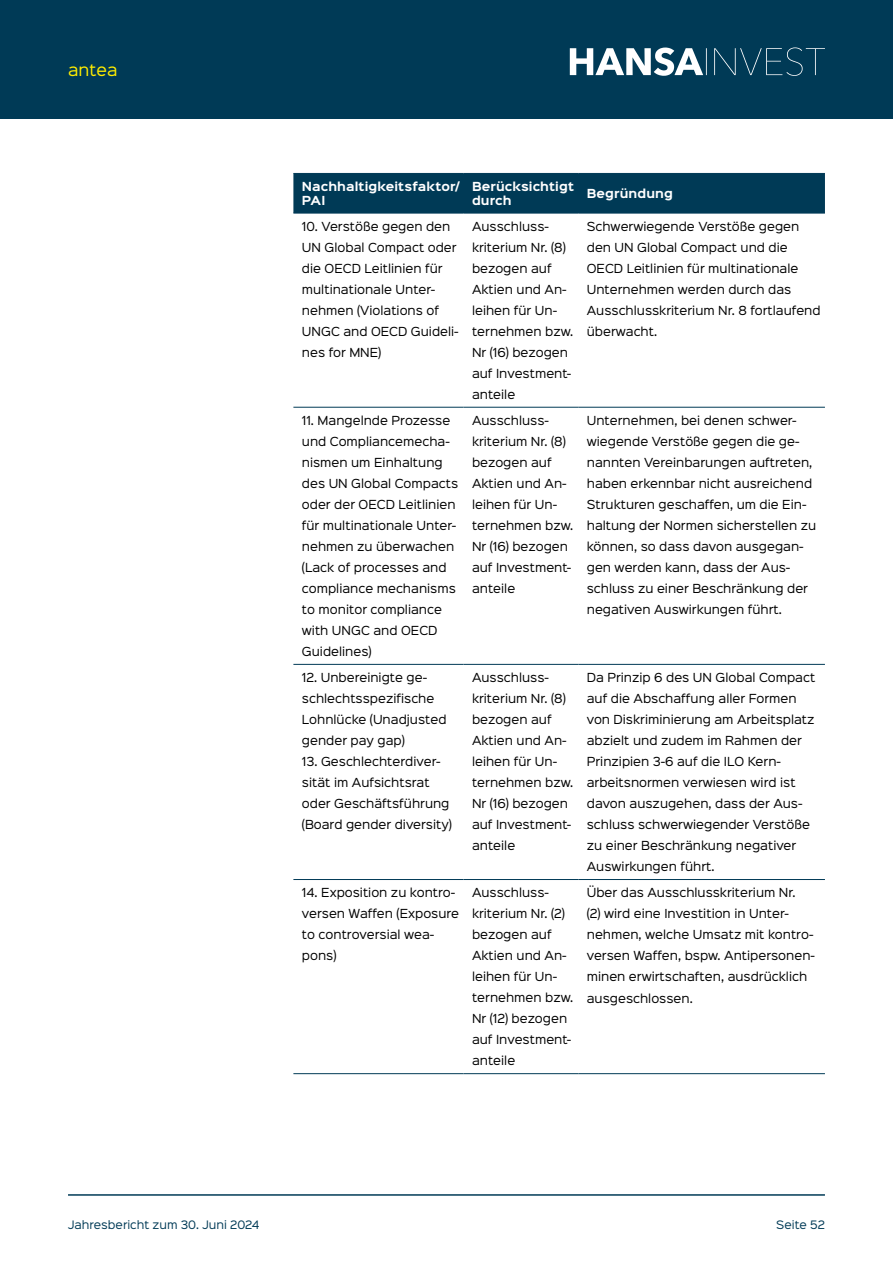
<style>
.page{position:relative;width:893px;height:1263px;background:#fff}
.page>*{position:absolute;margin:0;border:0;box-sizing:border-box;transform-origin:0 0}
.t1{font:15px "Sinkin Sans 400";color:#ffed00}
.t2{font:11.25px/21px "Sinkin Sans 400";color:#000}
.t3{font:700 11.25px/13.5px "Sinkin Sans 700";letter-spacing:.01em;color:#fff}
.t4{font:10.5px "Sinkin Sans 400";color:#003a56}
</style>
<div class="page">
<div style="left:0;top:0;width:893px;height:119px;background:#003a56"></div>
<svg style="left:570px;top:47px;width:255px;height:29px"></svg>
<hr style="left:68px;top:1194px;width:757px;height:2px;background:#003a56">
<div style="left:293px;top:174px;width:532px;height:39px;background:#003a56"></div>
<hr style="left:293px;top:213px;width:170px;height:1px;background:#003a56">
<hr style="left:463px;top:213px;width:115px;height:1px;background:#003a56">
<hr style="left:578px;top:213px;width:247px;height:1px;background:#003a56">
<hr style="left:293px;top:173px;width:170px;height:1px;background:#003a56">
<hr style="left:463px;top:173px;width:115px;height:1px;background:#003a56">
<hr style="left:578px;top:173px;width:247px;height:1px;background:#003a56">
<hr style="left:293px;top:407px;width:170px;height:1px;background:#003a56">
<hr style="left:463px;top:407px;width:115px;height:1px;background:#003a56">
<hr style="left:578px;top:407px;width:247px;height:1px;background:#003a56">
<hr style="left:293px;top:664px;width:170px;height:1px;background:#003a56">
<hr style="left:463px;top:664px;width:115px;height:1px;background:#003a56">
<hr style="left:578px;top:664px;width:247px;height:1px;background:#003a56">
<hr style="left:293px;top:879px;width:170px;height:1px;background:#003a56">
<hr style="left:463px;top:879px;width:115px;height:1px;background:#003a56">
<hr style="left:578px;top:879px;width:247px;height:1px;background:#003a56">
<hr style="left:293px;top:1073px;width:170px;height:1px;background:#003a56">
<hr style="left:463px;top:1073px;width:115px;height:1px;background:#003a56">
<hr style="left:578px;top:1073px;width:247px;height:1px;background:#003a56">
<h1 class="t1" style="left:68px;top:57px;width:51px">antea</h1>
<p class="t3" style="left:302px;top:180px;width:159px">Nachhaltigkeitsfaktor/<br>PAI</p>
<p class="t3" style="left:472px;top:180px;width:104px">Berücksichtigt durch</p>
<p class="t3" style="left:587px;top:187px;width:88px">Begründung</p>
<p class="t2" style="left:302px;top:215px;width:158px">10. Verstöße gegen den<br>UN Global Compact oder die OECD Leitlinien für multinationale Unter&shy;nehmen (Violations of<br>UNGC and OECD Guideli&shy;nes for MNE)</p>
<p class="t2" style="left:472px;top:215px;width:103px">Ausschluss&shy;kriterium Nr. (8) bezogen auf<br>Aktien und An&shy;leihen für Un&shy;ternehmen bzw.<br>Nr (16) bezogen auf Investment&shy;anteile</p>
<p class="t2" style="left:587px;top:215px;width:235px">Schwerwiegende Verstöße gegen den UN Global Compact und die<br>OECD Leitlinien für multinationale<br>Unternehmen werden durch das<br>Ausschlusskriterium Nr. 8 fortlaufend überwacht.</p>
<p class="t2" style="left:302px;top:409px;width:158px">11. Mangelnde Prozesse und Compliancemecha&shy;nismen um Einhaltung des UN Global Compacts oder der OECD Leitlinien für multinationale Unter&shy;nehmen zu überwachen (Lack of processes and compliance mechanisms to monitor compliance with UNGC and OECD<br>Guidelines)</p>
<p class="t2" style="left:472px;top:409px;width:103px">Ausschluss&shy;kriterium Nr. (8) bezogen auf<br>Aktien und An&shy;leihen für Un&shy;ternehmen bzw.<br>Nr (16) bezogen auf Investment&shy;anteile</p>
<p class="t2" style="left:587px;top:409px;width:231px">Unternehmen, bei denen schwer&shy;wiegende Verstöße gegen die ge&shy;nannten Vereinbarungen auftreten, haben erkennbar nicht ausreichend Strukturen geschaffen, um die Ein&shy;haltung der Normen sicherstellen zu können, so dass davon ausgegan&shy;gen werden kann, dass der Aus&shy;schluss zu einer Beschränkung der negativen Auswirkungen führt.</p>
<p class="t2" style="left:302px;top:666px;width:146px">12. Unbereinigte ge&shy;schlechtsspezifische<br>Lohnlücke (Unadjusted gender pay gap)</p>
<p class="t2" style="left:302px;top:750px;width:152px">13. Geschlechterdiver&shy;sität im Aufsichtsrat oder Geschäftsführung (Board gender diversity)</p>
<p class="t2" style="left:472px;top:666px;width:103px">Ausschluss&shy;kriterium Nr. (8) bezogen auf<br>Aktien und An&shy;leihen für Un&shy;ternehmen bzw.<br>Nr (16) bezogen auf Investment&shy;anteile</p>
<p class="t2" style="left:587px;top:666px;width:230px">Da Prinzip 6 des UN Global Compact auf die Abschaffung aller Formen von Diskriminierung am Arbeitsplatz abzielt und zudem im Rahmen der<br>Prinzipien 3-6 auf die ILO Kern&shy;arbeitsnormen verwiesen wird ist davon auszugehen, dass der Aus&shy;schluss schwerwiegender Verstöße zu einer Beschränkung negativer<br>Auswirkungen führt.</p>
<p class="t2" style="left:302px;top:881px;width:159px">14. Exposition zu kontro&shy;versen Waffen (Exposure to controversial wea&shy;pons)</p>
<p class="t2" style="left:472px;top:881px;width:103px">Ausschluss&shy;kriterium Nr. (2) bezogen auf<br>Aktien und An&shy;leihen für Un&shy;ternehmen bzw.<br>Nr (12) bezogen auf Investment&shy;anteile</p>
<p class="t2" style="left:587px;top:881px;width:230px">Über das Ausschlusskriterium Nr.<br>(2) wird eine Investition in Unter&shy;nehmen, welche Umsatz mit kontro&shy;versen Waffen, bspw. Antipersonen&shy;minen erwirtschaften, ausdrücklich ausgeschlossen.</p>
<p class="t4" style="left:68px;top:1216px;width:193px">Jahresbericht zum 30. Juni 2024</p>
<p class="t4" style="left:776px;top:1216px;width:50px">Seite 52</p>
</div>
